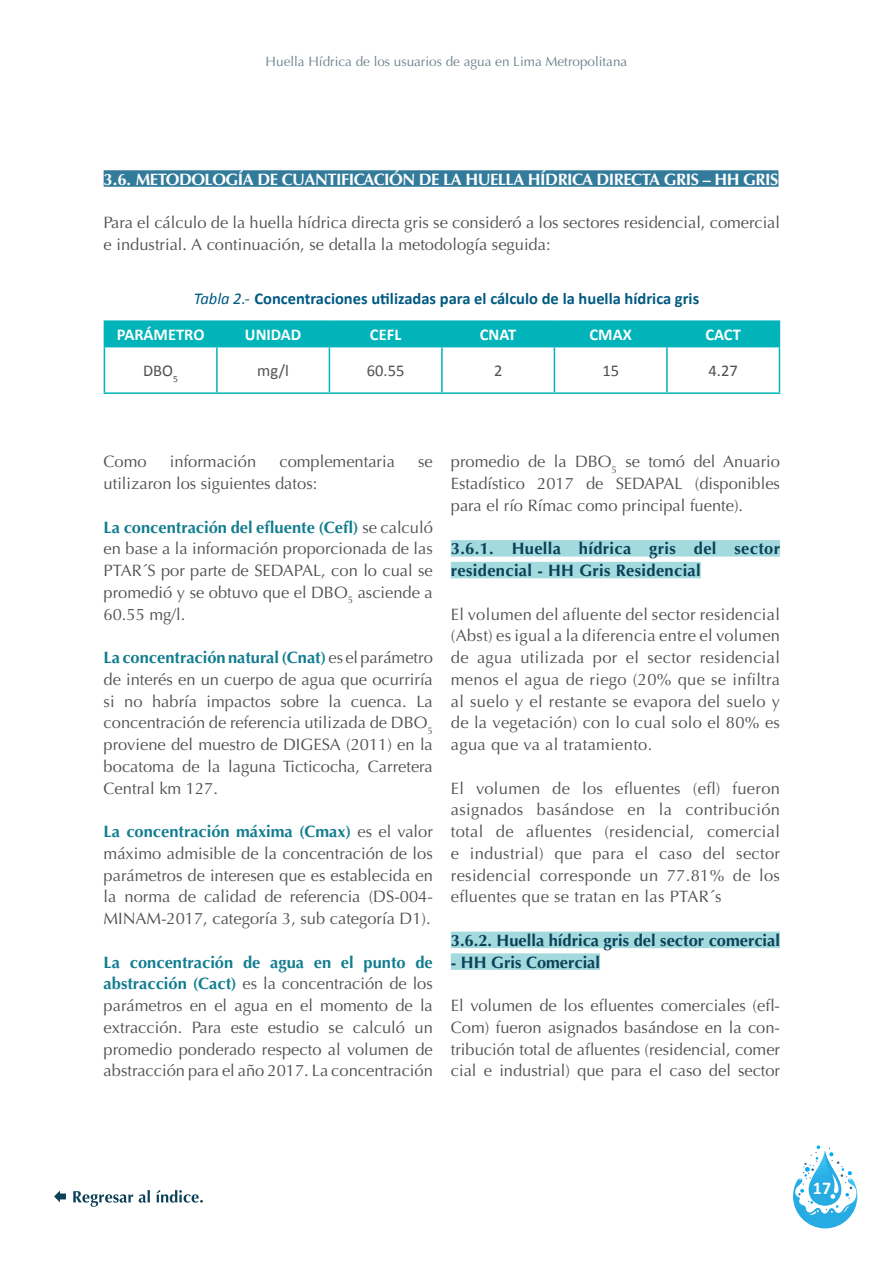
<style>
.page{position:relative;width:893px;height:1263px;background:#fff}
.page>*{position:absolute;margin:0;border:0;box-sizing:border-box;transform-origin:0 0}
.t1{font:700 18px "Calibri";color:#fff}
.t2{font:16.5px/21.8px "Optima";color:#505050;text-align:justify}
.t3{font:700 16.5px "Calibri";color:#005a82}
.t4{font:700 16.5px "Optima";letter-spacing:-.03em;color:#fff}
.t5{font:700 16.5px/21.8px "Optima";letter-spacing:.02em;color:#0c4056}
.t6{font:700 16.5px "Optima";color:#0c4056}
.t7{font:700 16.5px "Calibri";color:#fff}
.t8{font:16.5px "Calibri";color:#505050}
.t9{font:13.5px "Optima";color:#6c818c}
.s1{font-weight:400;font-style:italic}
.s2{font-weight:700;color:#127d90}
</style>
<div class="page">
<svg style="left:793px;top:1145px;width:64px;height:83px"></svg>
<svg style="left:54px;top:1190px;width:149px;height:17px"></svg>
<div style="left:104px;top:170px;width:674px;height:17px;background:#337b9b"></div>
<hr style="left:104px;top:392px;width:113px;height:2px;background:#00b4b9">
<hr style="left:329px;top:392px;width:113px;height:2px;background:#00b4b9">
<hr style="left:442px;top:392px;width:112px;height:2px;background:#00b4b9">
<hr style="left:554px;top:392px;width:113px;height:2px;background:#00b4b9">
<hr style="left:667px;top:392px;width:113px;height:2px;background:#00b4b9">
<hr style="left:217px;top:392px;width:112px;height:2px;background:#00b4b9">
<hr style="left:216px;top:347px;width:2px;height:45px;background:#00b4b9">
<hr style="left:329px;top:347px;width:1px;height:45px;background:#00b4b9">
<hr style="left:104px;top:347px;width:1px;height:45px;background:#00b4b9">
<hr style="left:441px;top:347px;width:2px;height:45px;background:#00b4b9">
<hr style="left:554px;top:347px;width:1px;height:45px;background:#00b4b9">
<hr style="left:666px;top:347px;width:2px;height:45px;background:#00b4b9">
<hr style="left:779px;top:347px;width:1px;height:45px;background:#00b4b9">
<hr style="left:104px;top:320px;width:113px;height:2px;background:#00b4b9">
<hr style="left:217px;top:320px;width:112px;height:2px;background:#00b4b9">
<hr style="left:329px;top:320px;width:113px;height:2px;background:#00b4b9">
<hr style="left:442px;top:320px;width:112px;height:2px;background:#00b4b9">
<hr style="left:554px;top:320px;width:113px;height:2px;background:#00b4b9">
<hr style="left:667px;top:320px;width:113px;height:2px;background:#00b4b9">
<div style="left:104px;top:321px;width:676px;height:25px;background:#00b4b9"></div>
<hr style="left:104px;top:346px;width:113px;height:1px;background:#00b4b9">
<hr style="left:217px;top:346px;width:112px;height:1px;background:#00b4b9">
<hr style="left:329px;top:346px;width:113px;height:1px;background:#00b4b9">
<hr style="left:442px;top:346px;width:112px;height:1px;background:#00b4b9">
<hr style="left:554px;top:346px;width:113px;height:1px;background:#00b4b9">
<hr style="left:667px;top:346px;width:113px;height:1px;background:#00b4b9">
<div style="left:451px;top:540px;width:329px;height:17px;background:#a2dade"></div>
<div style="left:451px;top:562px;width:250px;height:16px;background:#a2dade"></div>
<div style="left:451px;top:932px;width:329px;height:16px;background:#a2dade"></div>
<div style="left:451px;top:953px;width:149px;height:17px;background:#a2dade"></div>
<p class="t9" style="left:266px;top:54px;width:363px">Huella Hídrica de los usuarios de agua en Lima Metropolitana</p>
<p class="t4" style="left:104px;top:169px;width:676px">3.6. METODOLOGÍA DE CUANTIFICACIÓN DE LA HUELLA HÍDRICA DIRECTA GRIS – HH GRIS</p>
<p class="t2" style="left:104px;top:212px;width:678px">Para el cálculo de la huella hídrica directa gris se consideró a los sectores residencial, comercial e industrial. A continuación, se detalla la metodología seguida:</p>
<p class="t3" style="left:194px;top:288px;width:507px"><span class="s1">Tabla 2.-</span> Concentraciones utilizadas para el cálculo de la huella hídrica gris</p>
<p class="t7" style="left:117px;top:324px;width:89px">PARÁMETRO</p>
<p class="t7" style="left:245px;top:324px;width:58px">UNIDAD</p>
<p class="t7" style="left:370px;top:324px;width:33px">CEFL</p>
<p class="t7" style="left:480px;top:324px;width:38px">CNAT</p>
<p class="t7" style="left:590px;top:324px;width:44px">CMAX</p>
<p class="t7" style="left:705px;top:324px;width:37px">CACT</p>
<p class="t8" style="left:143px;top:360px;width:36px">DBO<sub>5</sub></p>
<p class="t8" style="left:257px;top:360px;width:33px">mg/l</p>
<p class="t8" style="left:367px;top:360px;width:39px">60.55</p>
<p class="t8" style="left:494px;top:360px;width:10px">2</p>
<p class="t8" style="left:602px;top:360px;width:18px">15</p>
<p class="t8" style="left:709px;top:360px;width:31px">4.27</p>
<p class="t2" style="left:104px;top:451px;width:45px">Como</p>
<p class="t2" style="left:170px;top:451px;width:88px">información</p>
<p class="t2" style="left:279px;top:451px;width:117px">complementaria</p>
<p class="t2" style="left:418px;top:451px;width:16px">se</p>
<p class="t2" style="left:104px;top:473px;width:215px">utilizaron los siguientes datos:</p>
<p class="t2" style="left:104px;top:516px;width:331px"><span class="s2">La concentración del efluente (Cefl)</span> se calculó en base a la información proporcionada de las PTAR´S por parte de SEDAPAL, con lo cual se promedió y se obtuvo que el DBO<sub>5</sub> asciende a 60.55 mg/l.</p>
<p class="t2" style="left:104px;top:647px;width:331px"><span class="s2">La concentración natural (Cnat)</span> es el parámetro de interés en un cuerpo de agua que ocurriría si no habría impactos sobre la cuenca. La concentración de referencia utilizada de DBO<sub>5 </sub>proviene del muestro de DIGESA (2011) en la bocatoma de la laguna Ticticocha, Carretera Central km 127.</p>
<p class="t2" style="left:104px;top:821px;width:331px"><span class="s2">La concentración máxima (Cmax)</span> es el valor máximo admisible de la concentración de los parámetros de interesen que es establecida en la norma de calidad de referencia (DS-004- MINAM-2017, categoría 3, sub categoría D1).</p>
<p class="t2" style="left:104px;top:951px;width:331px"><span class="s2">La concentración de agua en el punto de abstracción (Cact)</span> es la concentración de los parámetros en el agua en el momento de la extracción. Para este estudio se calculó un promedio ponderado respecto al volumen de abstracción para el año 2017. La concentración</p>
<p class="t2" style="left:451px;top:451px;width:331px">promedio de la DBO<sub>5</sub> se tomó del Anuario Estadístico 2017 de SEDAPAL (disponibles para el río Rímac como principal fuente).</p>
<p class="t5" style="left:451px;top:538px;width:331px">3.6.1. Huella hídrica gris del sector residencial - HH Gris Residencial</p>
<p class="t2" style="left:451px;top:603px;width:331px">El volumen del afluente del sector residencial (Abst) es igual a la diferencia entre el volumen de agua utilizada por el sector residencial menos el agua de riego (20% que se infiltra al suelo y el restante se evapora del suelo y de la vegetación) con lo cual solo el 80% es agua que va al tratamiento.</p>
<p class="t2" style="left:451px;top:777px;width:331px">El volumen de los efluentes (efl) fueron asignados basándose en la contribución total de afluentes (residencial, comercial e industrial) que para el caso del sector residencial corresponde un 77.81% de los efluentes que se tratan en las PTAR´s</p>
<p class="t6" style="left:451px;top:930px;width:331px">3.6.2. Huella hídrica gris del sector comercial</p>
<p class="t6" style="left:451px;top:952px;width:151px">- HH Gris Comercial</p>
<p class="t2" style="left:451px;top:995px;width:331px">El volumen de los efluentes comerciales (efl-Com) fueron asignados basándose en la con&shy;tribución total de afluentes (residencial, comer cial e industrial) que para el caso del sector</p>
<p class="t1" style="left:813px;top:1176px;width:20px">17</p>
</div>
